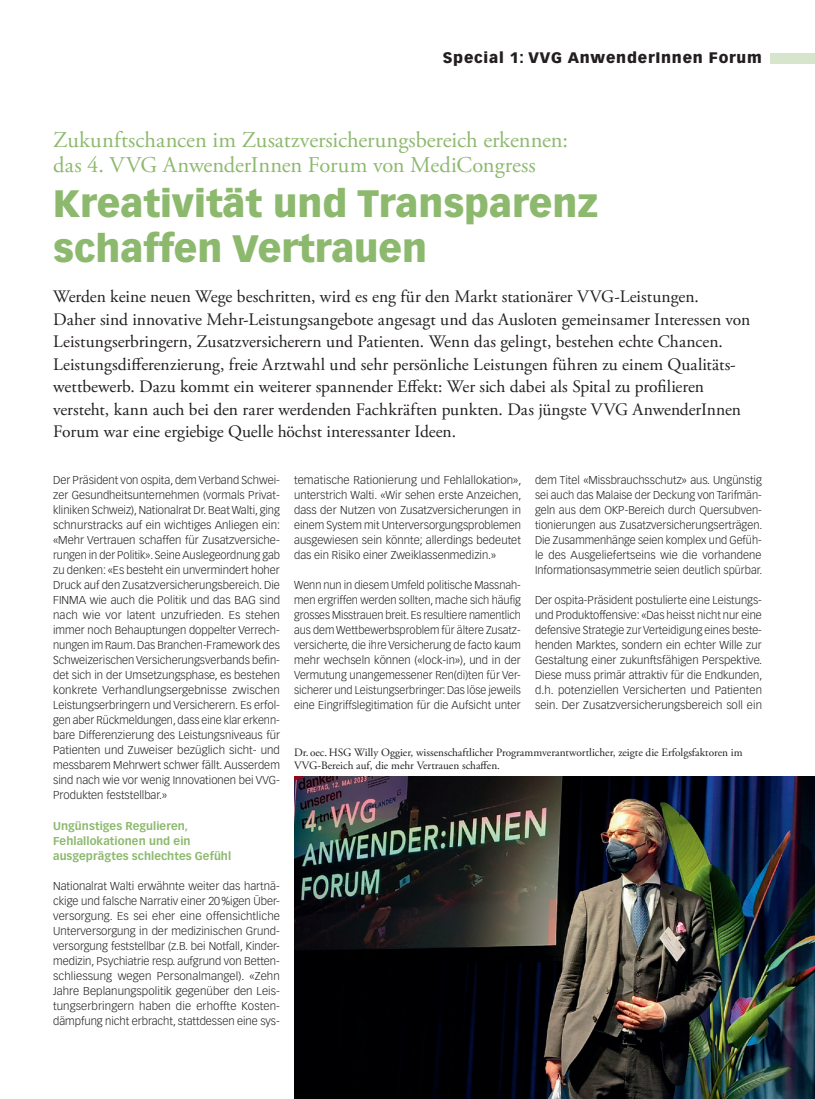
<style>
.page{position:relative;width:815px;height:1099px;background:#fff}
.page>*{position:absolute;margin:0;border:0;box-sizing:border-box;transform-origin:0 0}
.Titel_Special{font:900 37.5px/45px "Vectora LT Std";color:#8db96e}
.OT_Special{font:22.5px/25px "Adobe Garamond Pro";letter-spacing:-.005em;color:#8db96e}
.Lead{font:17.5px/22.5px "Adobe Garamond Pro";color:#231f20}
.t1{font:900 15px "Vectora LT Std";letter-spacing:.05em;color:#231f20}
.Lauftext{font:300 11.25px/15px "Vectora LT Std";color:#231f20;text-align:justify}
.Legende{font:11.25px/13.5px "Adobe Garamond Pro";color:#231f20}
.ZT_Special{font:700 11.25px/15px "Vectora LT Std";letter-spacing:.005em;color:#8db96e}
</style>
<div class="page">
<div style="left:770px;top:53px;width:45px;height:10px;background:#d8e5cd"></div>
<img style="left:294px;top:776px;width:521px;height:322px">
<h3 class="t1" style="left:443px;top:49px;width:320px">Special 1: VVG AnwenderInnen Forum</h3>
<p class="OT_Special" style="left:53px;top:128px;width:516px">Zukunftschancen im Zusatzversicherungsbereich erkennen: das 4. VVG AnwenderInnen Forum von MediCongress</p>
<p class="Titel_Special" style="left:53px;top:180px;width:547px">Kreativität und Transparenz schaffen Vertrauen</p>
<p class="Lead" style="left:53px;top:286px;width:699px">Werden keine neuen Wege beschritten, wird es eng für den Markt stationärer VVG-Leistungen.<br>Daher sind innovative Mehr-Leistungsangebote angesagt und das Ausloten gemeinsamer Interessen von Leistungserbringern, Zusatzversicherern und Patienten. Wenn das gelingt, bestehen echte Chancen.<br>Leistungsdifferenzierung, freie Arztwahl und sehr persönliche Leistungen führen zu einem Qualitäts&shy;wettbewerb. Dazu kommt ein weiterer spannender Effekt: Wer sich dabei als Spital zu profilieren versteht, kann auch bei den rarer werdenden Fachkräften punkten. Das jüngste VVG AnwenderInnen Forum war eine ergiebige Quelle höchst interessanter Ideen.</p>
<p class="Lauftext" style="left:53px;top:473px;width:229px">Der Präsident von ospita, dem Verband Schwei&shy;zer Gesundheitsunternehmen (vormals Privat&shy;kliniken Schweiz), Nationalrat Dr. Beat Walti, ging schnurstracks auf ein wichtiges Anliegen ein: «Mehr Vertrauen schaffen fü r Zusatzversiche&shy;rungen in der Politik». Seine Auslegeordnung gab zu denken: «Es besteht ein unvermindert hoher Druck auf den Zusatzversicherungsbereich. Die FINMA wie auch die Politik und das BAG sind nach wie vor latent unzufrieden. Es stehen immer noch Behauptungen doppelter Verrech&shy;nungen im Raum. Das Branchen-Framework des Schweizerischen Versicherungsverbands befin&shy;det sich in der Umsetzungsphase, es bestehen konkrete Verhandlungsergebnisse zwischen Leistungserbringern und Versicherern. Es erfol&shy;gen aber Rückmeldungen, dass eine klar erkenn&shy;bare Differenzierung des Leistungsniveaus fü r Patienten und Zuweiser bezüglich sicht- und messbarem Mehrwert schwer fällt. Ausserdem sind nach wie vor wenig Innovationen bei VVG-Produkten feststellbar.»</p>
<p class="ZT_Special" style="left:53px;top:818px;width:180px">Ungünstiges Regulieren,<br>Fehlallokationen und ein ausgeprägtes schlechtes Gefühl</p>
<p class="Lauftext" style="left:53px;top:878px;width:228px">Nationalrat Walti erwähnte weiter das hartnä&shy;ckige und falsche Narrativ einer 20%igen Über&shy;versorgung. Es sei eher eine offensichtliche Unterversorgung in der medizinischen Grund&shy;versorgung feststellbar (z.B. bei Notfall, Kinder&shy;medizin, Psychiatrie resp. aufgrund von Betten&shy;schliessung wegen Personalmangel). «Zehn Jahre Beplanungspolitik gegenü ber den Leis&shy;tungserbringern haben die erhoffte Kosten&shy;dämpfung nicht erbracht, stattdessen eine sys-</p>
<p class="Lauftext" style="left:535px;top:473px;width:229px">dem Titel «Missbrauchsschutz» aus. Ungünstig sei auch das Malaise der Deckung von Tarifmän&shy;geln aus dem OKP-Bereich durch Quersubven&shy;tionierungen aus Zusatzversicherungserträgen.<br>Die Zusammenhänge seien komplex und Gefüh&shy;le des Ausgeliefertseins wie die vorhandene Informationsasymmetrie seien deutlich spürbar.</p>
<p class="Lauftext" style="left:535px;top:593px;width:229px">Der ospita-Präsident postulierte eine Leistungs&shy;und Produktoffensive: «Das heisst nicht nur eine defensive Strategie zur Verteidigung eines beste&shy;henden Marktes, sondern ein echter Wille zur Gestaltung einer zukunftsfähigen Perspektive.<br>Diese muss primär attraktiv fü r die Endkunden, d.h. potenziellen Versicherten und Patienten sein. Der Zusatzversicherungsbereich soll ein</p>
<p class="Legende" style="left:294px;top:746px;width:450px">Dr. oec.HSG Willy Oggier, wissenschaftlicher Programmverantwortlicher, zeigte die Erfolgsfaktoren im<br>VVG-Bereich auf, die mehr Vertrauen schaffen.</p>
<p class="Lauftext" style="left:294px;top:473px;width:229px">tematische Rationierung und Fehlallokation», unterstrich Walti. «Wir sehen erste Anzeichen, dass der Nutzen von Zusatzversicherungen in einem System mit Unterversorgungsproblemen ausgewiesen sein könnte; allerdings bedeutet das ein Risiko einer Zweiklassenmedizin.»</p>
<p class="Lauftext" style="left:294px;top:578px;width:228px">Wenn nun in diesem Umfeld politische Massnah&shy;men ergriffen werden sollten, mache sich häufig grosses Misstrauen breit. Es resultiere namentlich aus dem Wettbewerbsproblem für ältere Zusatz&shy;versicherte, die ihre Versicherung de facto kaum mehr wechseln können («lock-in»), und in der Vermutung unangemessener Ren(di)ten für Ver&shy;sicherer und Leistungserbringer: Das löse jeweils eine Eingriffslegitimation für die Aufsicht unter</p>
</div>
